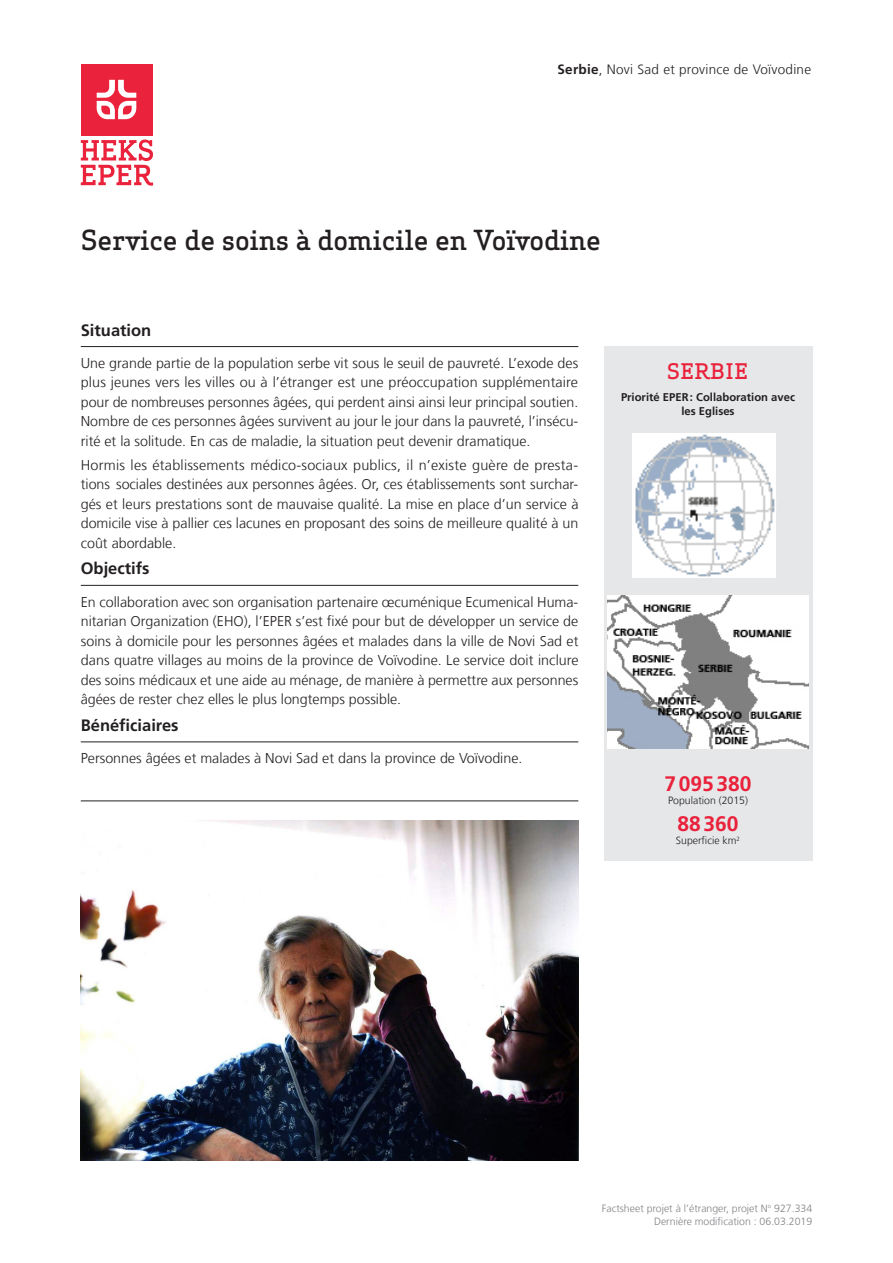
<style>
.page{position:relative;width:893px;height:1263px;background:#fff}
.page>*{position:absolute;margin:0;border:0;box-sizing:border-box;transform-origin:0 0}
.Titel{font:500 27px "Apex Serif";letter-spacing:-.01em;color:#231f20}
.t1{font:700 21px "Frutiger LT Com";color:#ea223b}
.t2{font:500 21px "Apex Serif";letter-spacing:.025em;color:#ea223b}
.Untertitel{font:700 16.5px "Frutiger LT Com";color:#231f20}
.text{font:300 14.25px/19.5px "Frutiger LT Com";color:#231f20;text-align:justify}
.Kopfzeile{font:300 13.5px "Frutiger LT Com";letter-spacing:.02em;color:#231f20}
.t3{font:700 11.25px/13.4px "Frutiger LT Com";color:#231f20;text-align:center}
.t4{font:300 10.5px/12.6px "Frutiger LT Com";color:#808285;text-align:right}
.t5{font:300 10.5px "Frutiger LT Com";color:#231f20}
.s1{font-weight:700}
</style>
<div class="page">
<hr style="left:81px;top:346px;width:497px;height:1px;background:#231f20">
<hr style="left:81px;top:585px;width:497px;height:1px;background:#231f20">
<hr style="left:81px;top:741px;width:497px;height:1px;background:#231f20">
<hr style="left:81px;top:800px;width:497px;height:1px;background:#231f20">
<img style="left:81px;top:820px;width:497px;height:341px">
<div style="left:604px;top:347px;width:208px;height:514px;background:#e6e7e9"></div>
<img style="left:607px;top:595px;width:201px;height:154px">
<img style="left:633px;top:434px;width:143px;height:143px">
<div style="left:81px;top:64px;width:71px;height:71px;background:#ea223b"></div>
<svg style="left:97px;top:80px;width:39px;height:39px"></svg>
<svg style="left:81px;top:140px;width:72px;height:46px"></svg>
<p class="Kopfzeile" style="left:557px;top:61px;width:255px"><span class="s1">Serbie</span>, Novi Sad et province de Voïvodine</p>
<p class="Titel" style="left:81px;top:223px;width:521px">Service de soins à domicile en Voïvodine</p>
<p class="Untertitel" style="left:81px;top:320px;width:72px">Situation</p>
<p class="text" style="left:81px;top:353px;width:499px">Une grande partie de la population serbe vit sous le seuil de pauvreté. L’exode des plus jeunes vers les villes ou à l’étranger est une préoccupation supplémentaire pour de nombreuses personnes âgées, qui perdent ainsi ainsi leur principal soutien.<br>Nombre de ces personnes âgées survivent au jour le jour dans la pauvreté, l’insécu&shy;rité et la solitude. En cas de maladie, la situation peut devenir dramatique.</p>
<p class="text" style="left:81px;top:455px;width:499px">Hormis les établissements médico-sociaux publics, il n’existe guère de presta&shy;tions sociales destinées aux personnes âgées. Or, ces établissements sont surchar&shy;gés et leurs prestations sont de mauvaise qualité. La mise en place d’un service à domicile vise à pallier ces lacunes en proposant des soins de meilleure qualité à un coût abordable.</p>
<p class="Untertitel" style="left:81px;top:559px;width:70px">Objectifs</p>
<p class="text" style="left:81px;top:592px;width:499px">En collaboration avec son organisation partenaire œcuménique Ecumenical Huma&shy;nitarian Organization (EHO), l’EPER s’est fixé pour but de développer un service de soins à domicile pour les personnes âgées et malades dans la ville de Novi Sad et dans quatre villages au moins de la province de Voïvodine. Le service doit inclure des soins médicaux et une aide au ménage, de manière à permettre aux personnes âgées de rester chez elles le plus longtemps possible.</p>
<p class="Untertitel" style="left:81px;top:715px;width:99px">Bénéficiaires</p>
<p class="text" style="left:81px;top:748px;width:443px">Personnes âgées et malades à Novi Sad et dans la province de Voïvodine.</p>
<p class="t2" style="left:667px;top:358px;width:82px">SERBIE</p>
<p class="t3" style="left:621px;top:391px;width:175px">Priorité EPER: Collaboration avec les Eglises</p>
<p class="t1" style="left:664px;top:771px;width:88px">7095380</p>
<p class="t5" style="left:668px;top:794px;width:81px">Population (2015)</p>
<p class="t1" style="left:677px;top:811px;width:63px">88360</p>
<p class="t5" style="left:676px;top:835px;width:66px">Superficie km<sup>2</sup></p>
<p class="t4" style="left:602px;top:1202px;width:212px">Factsheet projet à l’étranger, projet N<sup>o</sup> 927.334<br>Dernière modification : 06.03.2019</p>
</div>
